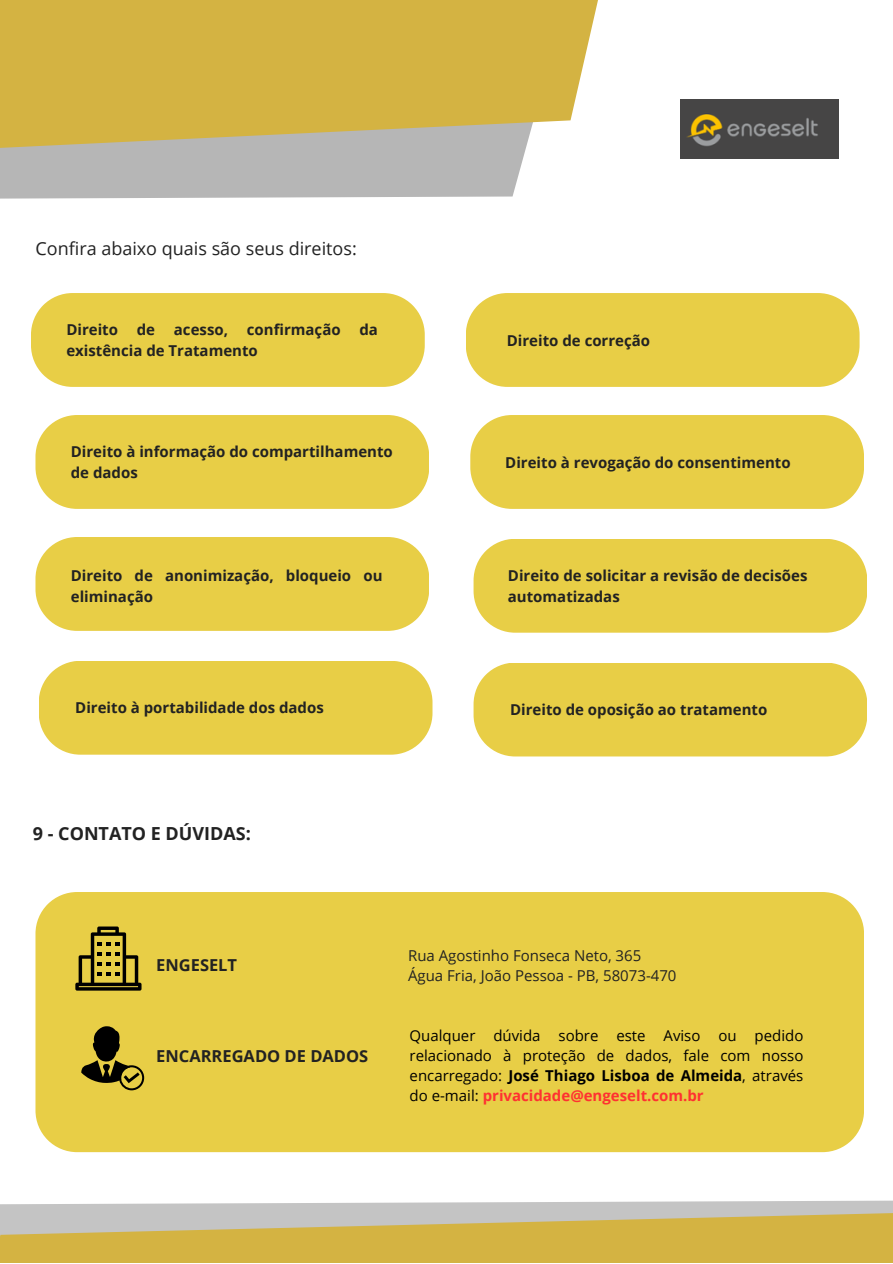
<style>
.page{position:relative;width:893px;height:1264px;background:#fff}
.page>*{position:absolute;margin:0;border:0;box-sizing:border-box;transform-origin:0 0}
.t1{font:18px "Open Sans";color:#222}
.t2{font:700 18px "Open Sans";color:#222}
.t3{font:700 16.5px "Open Sans";color:#222}
.t4{font:700 15px/20.2px "Open Sans";color:#222}
.t5{font:15px/20.2px "Open Sans";color:#000;text-align:justify}
.t6{font:15px "Open Sans";color:#222}
.s1{font-weight:700}
.s2{font-weight:700;color:#ff3131}
</style>
<div class="page">
<svg style="left:0;top:1152px;width:892px;height:110px"></svg>
<svg style="left:0;top:0;width:598px;height:199px;background:#ceb96e"></svg>
<div style="left:31px;top:293px;width:393px;height:94px;background:#e8ce46"></div>
<div style="left:466px;top:293px;width:393px;height:94px;background:#e8ce46"></div>
<div style="left:35px;top:415px;width:394px;height:94px;background:#e8ce46"></div>
<div style="left:470px;top:415px;width:394px;height:94px;background:#e8ce46"></div>
<div style="left:35px;top:537px;width:394px;height:94px;background:#e8ce46"></div>
<div style="left:473px;top:539px;width:394px;height:93px;background:#e8ce46"></div>
<div style="left:39px;top:661px;width:393px;height:93px;background:#e8ce46"></div>
<div style="left:473px;top:663px;width:394px;height:93px;background:#e8ce46"></div>
<div style="left:35px;top:892px;width:829px;height:260px;background:#e8ce46"></div>
<svg style="left:81px;top:1026px;width:63px;height:64px;background:#8f7f2b"></svg>
<svg style="left:75px;top:926px;width:66px;height:64px;background:#98872e"></svg>
<img style="left:680px;top:99px;width:158px;height:60px">
<p class="t1" style="left:35px;top:236px;width:323px">Confira abaixo quais são seus direitos:</p>
<p class="t4" style="left:66px;top:319px;width:53px">Direito</p>
<p class="t4" style="left:137px;top:319px;width:20px">de</p>
<p class="t4" style="left:174px;top:319px;width:56px">acesso,</p>
<p class="t4" style="left:247px;top:319px;width:95px">confirmação</p>
<p class="t4" style="left:359px;top:319px;width:20px">da</p>
<p class="t4" style="left:66px;top:340px;width:193px">existência de Tratamento</p>
<p class="t4" style="left:507px;top:329px;width:145px">Direito de correção</p>
<p class="t4" style="left:71px;top:441px;width:323px">Direito à informação do compartilhamento de dados</p>
<p class="t4" style="left:505px;top:451px;width:287px">Direito à revogação do consentimento</p>
<p class="t4" style="left:71px;top:565px;width:313px">Direito de anonimização, bloqueio ou eliminação</p>
<p class="t4" style="left:508px;top:565px;width:301px">Direito de solicitar a revisão de decisões automatizadas</p>
<p class="t4" style="left:75px;top:697px;width:250px">Direito à portabilidade dos dados</p>
<p class="t2" style="left:33px;top:820px;width:219px">9 - CONTATO E DÚVIDAS:</p>
<p class="t4" style="left:510px;top:699px;width:259px">Direito de oposição ao tratamento</p>
<p class="t3" style="left:156px;top:953px;width:82px">ENGESELT</p>
<p class="t3" style="left:156px;top:1043px;width:213px">ENCARREGADO DE DADOS</p>
<p class="t6" style="left:408px;top:944px;width:235px">Rua Agostinho Fonseca Neto, 365</p>
<p class="t6" style="left:408px;top:965px;width:270px">Água Fria, João Pessoa - PB, 58073-470</p>
<p class="t5" style="left:409px;top:1024px;width:395px">Qualquer dúvida sobre este Aviso ou pedido relacionado à proteção de dados, fale com nosso encarregado: <span class="s1">José Thiago Lisboa de Almeida</span>, através do e-mail: <span class="s2">privacidade@engeselt.com.br</span></p>
</div>
